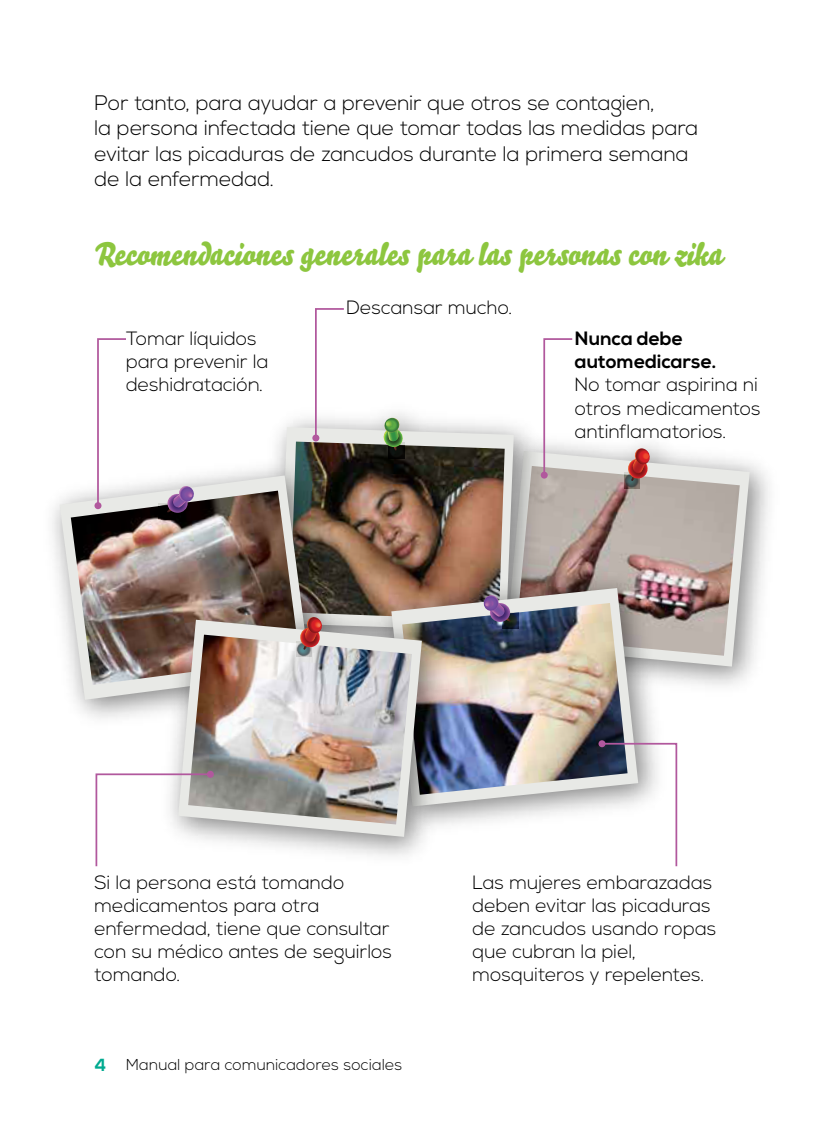
<style>
.page{position:relative;width:819px;height:1134px;background:#fff}
.page>*{position:absolute;margin:0;border:0;box-sizing:border-box;transform-origin:0 0}
.t1{font:31.5px "Bello Script";letter-spacing:.005em;color:#8dc63f}
.t2{font:300 21px/25.2px "Nexa";color:#000}
.t3{font:300 19.25px/23.1px "Nexa";letter-spacing:.005em;color:#000}
.t4{font:700 19.25px/23.1px "Nexa";letter-spacing:.005em;color:#000}
.t5{font:300 15.75px "Nexa";letter-spacing:.015em;color:#000}
.s1{font-weight:700;font-size:17.5px;color:#00aa90}
</style>
<div class="page">
<svg style="left:592px;top:451px;width:158px;height:216px"></svg>
<img style="left:592px;top:466px;width:148px;height:190px">
<div style="left:625px;top:474px;width:14px;height:13px;background:#746962;border-radius:50%"></div>
<svg style="left:625px;top:474px;width:13px;height:13px"></svg>
<div style="left:626px;top:475px;width:11px;height:12px;background:#434a49;border-radius:50%"></div>
<div style="left:626px;top:475px;width:11px;height:11px;background:#434d4d;border-radius:50%"></div>
<div style="left:626px;top:476px;width:10px;height:10px;background:#3e3d3f;border-radius:50%"></div>
<div style="left:627px;top:476px;width:9px;height:10px;background:#434d4f;border-radius:50%"></div>
<div style="left:627px;top:476px;width:9px;height:9px;background:#415554;border-radius:50%"></div>
<div style="left:627px;top:477px;width:8px;height:8px;background:#425b5a;border-radius:50%"></div>
<svg style="left:627px;top:448px;width:24px;height:36px"></svg>
<img style="left:276px;top:412px;width:316px;height:148px">
<svg style="left:279px;top:427px;width:235px;height:133px;background:#dfe0de"></svg>
<img style="left:290px;top:442px;width:215px;height:118px">
<div style="left:389px;top:443px;width:15px;height:15px;background:#050604;border-radius:50%"></div>
<div style="left:390px;top:444px;width:14px;height:14px;background:#090907;border-radius:50%"></div>
<div style="left:390px;top:444px;width:13px;height:13px;background:#0d0e0c;border-radius:50%"></div>
<svg style="left:382px;top:418px;width:22px;height:36px"></svg>
<img style="left:384px;top:560px;width:314px;height:259px">
<svg style="left:499px;top:588px;width:139px;height:218px;background:#b8b2b0"></svg>
<img style="left:499px;top:603px;width:129px;height:192px">
<svg style="left:503px;top:613px;width:16px;height:16px"></svg>
<svg style="left:503px;top:613px;width:15px;height:16px"></svg>
<svg style="left:503px;top:613px;width:15px;height:15px"></svg>
<svg style="left:503px;top:614px;width:14px;height:14px"></svg>
<div style="left:504px;top:614px;width:13px;height:13px;background:#152138;border-radius:50%"></div>
<svg style="left:504px;top:615px;width:13px;height:12px"></svg>
<div style="left:505px;top:616px;width:10px;height:10px;background:#1a2423;border-radius:50%"></div>
<div style="left:505px;top:617px;width:9px;height:9px;background:#0f1918;border-radius:50%"></div>
<div style="left:505px;top:617px;width:9px;height:8px;background:#0d1713;border-radius:50%"></div>
<div style="left:506px;top:617px;width:8px;height:8px;background:#19241d;border-radius:50%"></div>
<div style="left:506px;top:618px;width:7px;height:7px;background:#0c1812;border-radius:50%"></div>
<div style="left:506px;top:618px;width:7px;height:6px;background:#212d1f;border-radius:50%"></div>
<svg style="left:499px;top:595px;width:13px;height:29px"></svg>
<img style="left:52px;top:448px;width:332px;height:271px">
<svg style="left:60px;top:475px;width:250px;height:225px"></svg>
<img style="left:71px;top:491px;width:229px;height:194px">
<svg style="left:159px;top:504px;width:16px;height:15px"></svg>
<div style="left:160px;top:505px;width:14px;height:14px;background:#010000;border-radius:50%"></div>
<svg style="left:165px;top:486px;width:30px;height:29px"></svg>
<img style="left:150px;top:583px;width:349px;height:273px">
<svg style="left:178px;top:620px;width:244px;height:217px;background:#b8b4b1"></svg>
<img style="left:188px;top:635px;width:224px;height:189px">
<svg style="left:296px;top:642px;width:16px;height:15px"></svg>
<div style="left:297px;top:642px;width:14px;height:14px;background:#b4b5b6;border-radius:50%"></div>
<svg style="left:297px;top:643px;width:14px;height:13px"></svg>
<div style="left:298px;top:644px;width:12px;height:11px;background:#59676c;border-radius:50%"></div>
<div style="left:298px;top:645px;width:10px;height:10px;background:#55696e;border-radius:50%"></div>
<div style="left:299px;top:645px;width:9px;height:9px;background:#567075;border-radius:50%"></div>
<div style="left:299px;top:646px;width:8px;height:8px;background:#56767c;border-radius:50%"></div>
<svg style="left:299px;top:617px;width:24px;height:36px"></svg>
<svg style="left:96px;top:338px;width:32px;height:169px"></svg>
<div style="left:94px;top:502px;width:8px;height:7px;background:#b1589d;border-radius:50%"></div>
<svg style="left:95px;top:773px;width:117px;height:94px"></svg>
<div style="left:207px;top:771px;width:7px;height:7px;background:#b1589d;border-radius:50%"></div>
<svg style="left:600px;top:742px;width:78px;height:125px"></svg>
<div style="left:598px;top:740px;width:8px;height:7px;background:#b1589d;border-radius:50%"></div>
<svg style="left:314px;top:308px;width:32px;height:132px"></svg>
<div style="left:312px;top:435px;width:7px;height:7px;background:#b1589d;border-radius:50%"></div>
<svg style="left:542px;top:338px;width:32px;height:139px"></svg>
<div style="left:541px;top:472px;width:7px;height:7px;background:#b1589d;border-radius:50%"></div>
<p class="t2" style="left:94px;top:91px;width:605px">Por tanto, para ayudar a prevenir que otros se contagien,<br>la persona infectada tiene que tomar todas las medidas para evitar las picaduras de zancudos durante la primera semana de la enfermedad.</p>
<h1 class="t1" style="left:94px;top:231px;width:629px">Recomendaciones generales para las personas con zika</h1>
<p class="t3" style="left:126px;top:328px;width:144px">Tomar líquidos para prevenir la deshidratación.</p>
<p class="t3" style="left:347px;top:296px;width:167px">Descansar mucho.</p>
<p class="t4" style="left:575px;top:328px;width:143px">Nunca debe automedicarse.</p>
<p class="t3" style="left:575px;top:374px;width:187px">No tomar aspirina ni otros medicamentos antinflamatorios.</p>
<p class="t3" style="left:94px;top:871px;width:299px">Si la persona está tomando medicamentos para otra enfermedad, tiene que consultar con su médico antes de seguirlos tomando.</p>
<p class="t5" style="left:94px;top:1056px;width:309px"><span class="s1">4</span> Manual para comunicadores sociales</p>
<p class="t3" style="left:472px;top:871px;width:245px">Las mujeres embarazadas deben evitar las picaduras de zancudos usando ropas que cubran la piel, mosquiteros y repelentes.</p>
</div>
